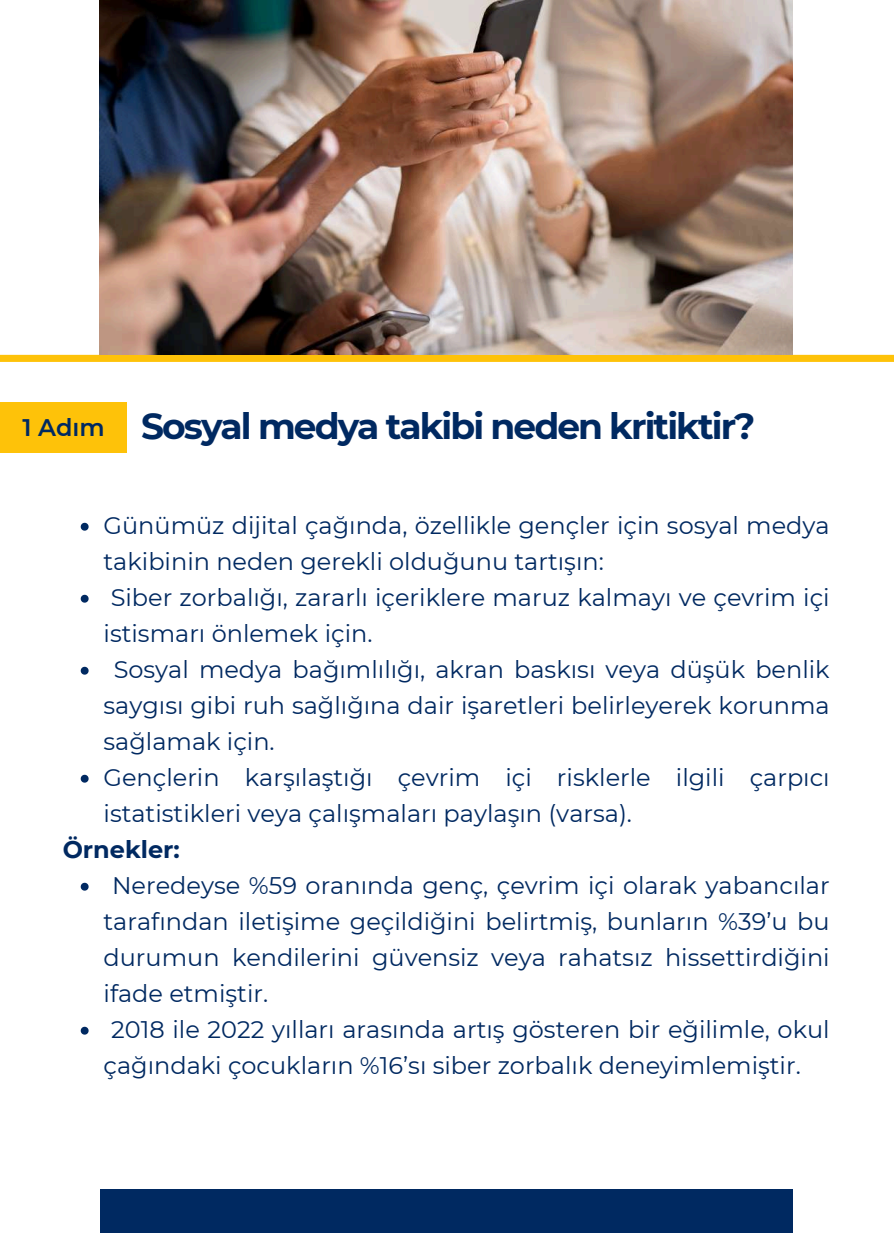
<style>
.page{position:relative;width:894px;height:1233px;background:#fff}
.page>*{position:absolute;margin:0;border:0;box-sizing:border-box;transform-origin:0 0}
.t1{font:700 36px "Montserrat";letter-spacing:-.055em;color:#002961}
.t2{font:24px "Montserrat";color:#002961}
.t3{font:700 24px "Montserrat";color:#002961}
.s1{font-weight:600;font-size:24px}
</style>
<div class="page">
<svg style="left:0;top:355px;width:893px;height:7px"></svg>
<div style="left:100px;top:1189px;width:692px;height:44px;background:#002961"></div>
<img style="left:100px;top:0;width:691px;height:355px">
<svg style="left:81px;top:523px;width:8px;height:8px"></svg>
<svg style="left:81px;top:595px;width:8px;height:8px"></svg>
<svg style="left:81px;top:667px;width:8px;height:8px"></svg>
<svg style="left:81px;top:775px;width:8px;height:8px"></svg>
<svg style="left:81px;top:883px;width:8px;height:8px"></svg>
<svg style="left:81px;top:1027px;width:8px;height:8px"></svg>
<div style="left:0;top:403px;width:127px;height:50px;background:#fec209"></div>
<h1 class="t1" style="left:22px;top:404px;width:734px"><span class="s1">1 Adım</span> Sosyal medya takibi neden kritiktir?</h1>
<p class="t2" style="left:103px;top:511px;width:727px">Günümüz dijital çağında, özellikle gençler için sosyal medya</p>
<p class="t2" style="left:103px;top:547px;width:501px">takibinin neden gerekli olduğunu tartışın:</p>
<p class="t2" style="left:111px;top:583px;width:720px">Siber zorbalığı, zararlı içeriklere maruz kalmayı ve çevrim içi</p>
<p class="t2" style="left:103px;top:619px;width:270px">istismarı önlemek için.</p>
<p class="t2" style="left:114px;top:655px;width:717px">Sosyal medya bağımlılığı, akran baskısı veya düşük benlik</p>
<p class="t2" style="left:103px;top:691px;width:727px">saygısı gibi ruh sağlığına dair işaretleri belirleyerek korunma</p>
<p class="t2" style="left:103px;top:727px;width:173px">sağlamak için.</p>
<p class="t2" style="left:103px;top:763px;width:727px">Gençlerin karşılaştığı çevrim içi risklerle ilgili çarpıcı</p>
<p class="t2" style="left:103px;top:799px;width:530px">istatistikleri veya çalışmaları paylaşın (varsa).</p>
<p class="t3" style="left:63px;top:835px;width:119px">Örnekler:</p>
<p class="t2" style="left:112px;top:871px;width:719px">Neredeyse %59 oranında genç, çevrim içi olarak yabancılar</p>
<p class="t2" style="left:103px;top:907px;width:727px">tarafından iletişime geçildiğini belirtmiş, bunların %39’u bu</p>
<p class="t2" style="left:103px;top:943px;width:727px">durumun kendilerini güvensiz veya rahatsız hissettirdiğini</p>
<p class="t2" style="left:103px;top:979px;width:166px">ifade etmiştir.</p>
<p class="t2" style="left:111px;top:1015px;width:719px">2018 ile 2022 yılları arasında artış gösteren bir eğilimle, okul</p>
<p class="t2" style="left:103px;top:1051px;width:698px">çağındaki çocukların %16’sı siber zorbalık deneyimlemiştir.</p>
</div>
